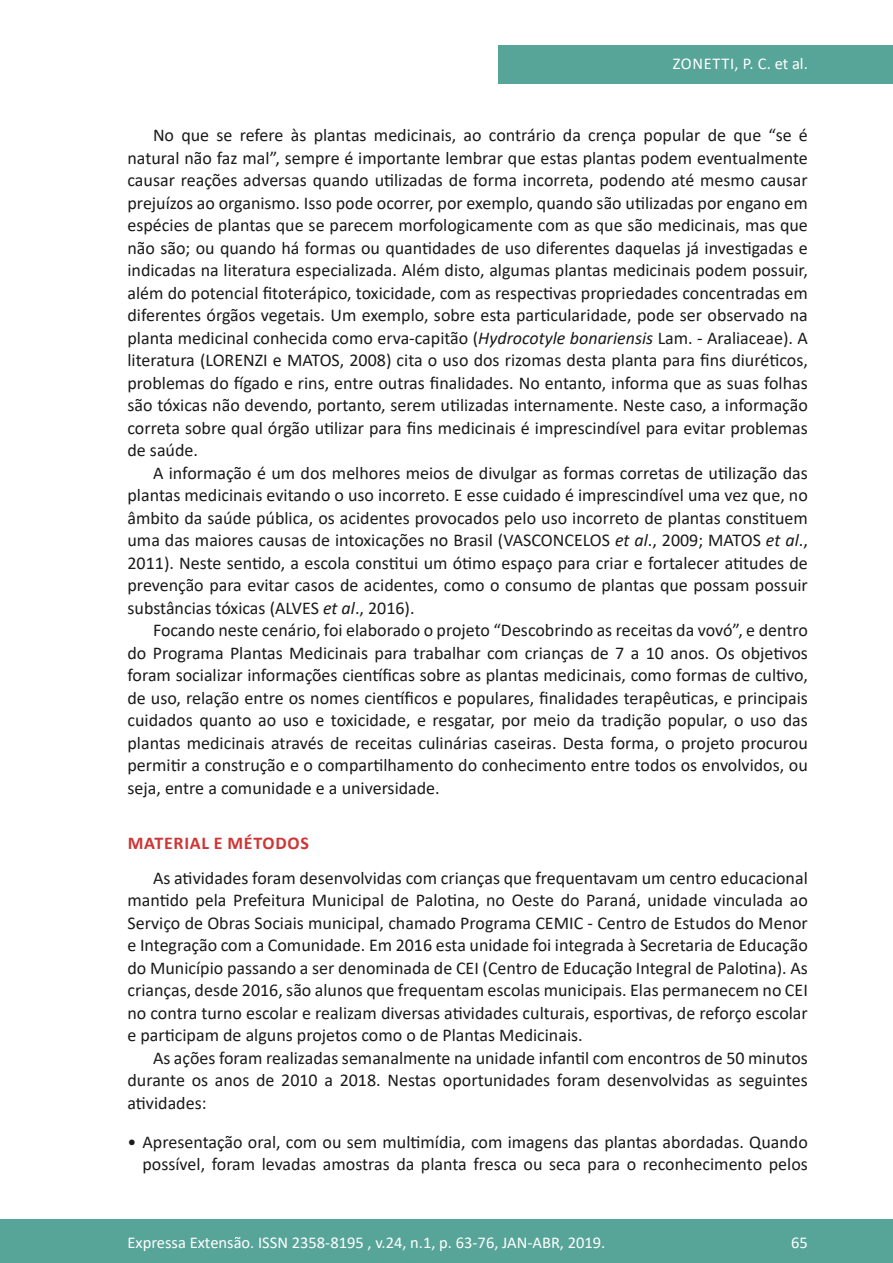
<style>
.page{position:relative;width:893px;height:1263px;background:#fff}
.page>*{position:absolute;margin:0;border:0;box-sizing:border-box;transform-origin:0 0}
.texto{font:18px/22.5px "Calibri";color:#1a1a1a;text-align:justify}
.subtitulo{font:700 18px "Calibri";letter-spacing:.04em;color:#cf3535}
.t1{font:16.5px "Calibri";color:#fff}
.t2{font:16.5px "Calibri";letter-spacing:.04em;color:#fff}
.s1{font-style:italic}
</style>
<div class="page">
<div style="left:0;top:1219px;width:893px;height:44px;background:#57a498"></div>
<div style="left:498px;top:45px;width:395px;height:39px;background:#57a498"></div>
<p class="t2" style="left:673px;top:52px;width:137px">ZONETTI, P. C. et al.</p>
<p class="texto" style="left:128px;top:123px;width:682px;text-indent:26px">No que se refere às plantas medicinais, ao contrário da crença popular de que “se é natural não faz mal”, sempre é importante lembrar que estas plantas podem eventualmente causar reações adversas quando utilizadas de forma incorreta, podendo até mesmo causar prejuízos ao organismo. Isso pode ocorrer, por exemplo, quando são utilizadas por engano em espécies de plantas que se parecem morfologicamente com as que são medicinais, mas que não são; ou quando há formas ou quantidades de uso diferentes daquelas já investigadas e indicadas na literatura especializada. Além disto, algumas plantas medicinais podem possuir, além do potencial fitoterápico, toxicidade, com as respectivas propriedades concentradas em diferentes órgãos vegetais. Um exemplo, sobre esta particularidade, pode ser observado na planta medicinal conhecida como erva-capitão (<span class="s1">Hydrocotyle bonariensis</span> Lam. - Araliaceae). A literatura (LORENZI e MATOS, 2008) cita o uso dos rizomas desta planta para fins diuréticos, problemas do fígado e rins, entre outras finalidades. No entanto, informa que as suas folhas são tóxicas não devendo, portanto, serem utilizadas internamente. Neste caso, a informação correta sobre qual órgão utilizar para fins medicinais é imprescindível para evitar problemas de saúde.</p>
<p class="texto" style="left:128px;top:461px;width:682px;text-indent:26px">A informação é um dos melhores meios de divulgar as formas corretas de utilização das plantas medicinais evitando o uso incorreto. E esse cuidado é imprescindível uma vez que, no âmbito da saúde pública, os acidentes provocados pelo uso incorreto de plantas constituem uma das maiores causas de intoxicações no Brasil (VASCONCELOS <span class="s1">et al</span>., 2009; MATOS <span class="s1">et al</span>., 2011). Neste sentido, a escola constitui um ótimo espaço para criar e fortalecer atitudes de prevenção para evitar casos de acidentes, como o consumo de plantas que possam possuir substâncias tóxicas (ALVES <span class="s1">et al</span>., 2016).</p>
<p class="texto" style="left:128px;top:618px;width:682px;text-indent:26px">Focando neste cenário, foi elaborado o projeto “Descobrindo as receitas da vovó”, e dentro do Programa Plantas Medicinais para trabalhar com crianças de 7 a 10 anos. Os objetivos foram socializar informações científicas sobre as plantas medicinais, como formas de cultivo, de uso, relação entre os nomes científicos e populares, finalidades terapêuticas, e principais cuidados quanto ao uso e toxicidade, e resgatar, por meio da tradição popular, o uso das plantas medicinais através de receitas culinárias caseiras. Desta forma, o projeto procurou permitir a construção e o compartilhamento do conhecimento entre todos os envolvidos, ou seja, entre a comunidade e a universidade.</p>
<p class="subtitulo" style="left:128px;top:830px;width:182px">MATERIAL E MÉTODOS</p>
<p class="texto" style="left:128px;top:866px;width:682px;text-indent:26px">As atividades foram desenvolvidas com crianças que frequentavam um centro educacional mantido pela Prefeitura Municipal de Palotina, no Oeste do Paraná, unidade vinculada ao Serviço de Obras Sociais municipal, chamado Programa CEMIC - Centro de Estudos do Menor e Integração com a Comunidade. Em 2016 esta unidade foi integrada à Secretaria de Educação do Município passando a ser denominada de CEI (Centro de Educação Integral de Palotina). As crianças, desde 2016, são alunos que frequentam escolas municipais. Elas permanecem no CEI no contra turno escolar e realizam diversas atividades culturais, esportivas, de reforço escolar e participam de alguns projetos como o de Plantas Medicinais.</p>
<p class="texto" style="left:128px;top:1046px;width:682px;text-indent:26px">As ações foram realizadas semanalmente na unidade infantil com encontros de 50 minutos durante os anos de 2010 a 2018. Nestas oportunidades foram desenvolvidas as seguintes atividades:</p>
<p class="texto" style="left:128px;top:1130px;width:682px;text-align:right">• Apresentação oral, com ou sem multimídia, com imagens das plantas abordadas. Quando possível, foram levadas amostras da planta fresca ou seca para o reconhecimento pelos</p>
<p class="t1" style="left:128px;top:1230px;width:479px">Expressa Extensão. ISSN 2358-8195 , v.24, n.1, p. 63-76, JAN-ABR, 2019.</p>
<p class="t1" style="left:791px;top:1230px;width:18px">65</p>
</div>
